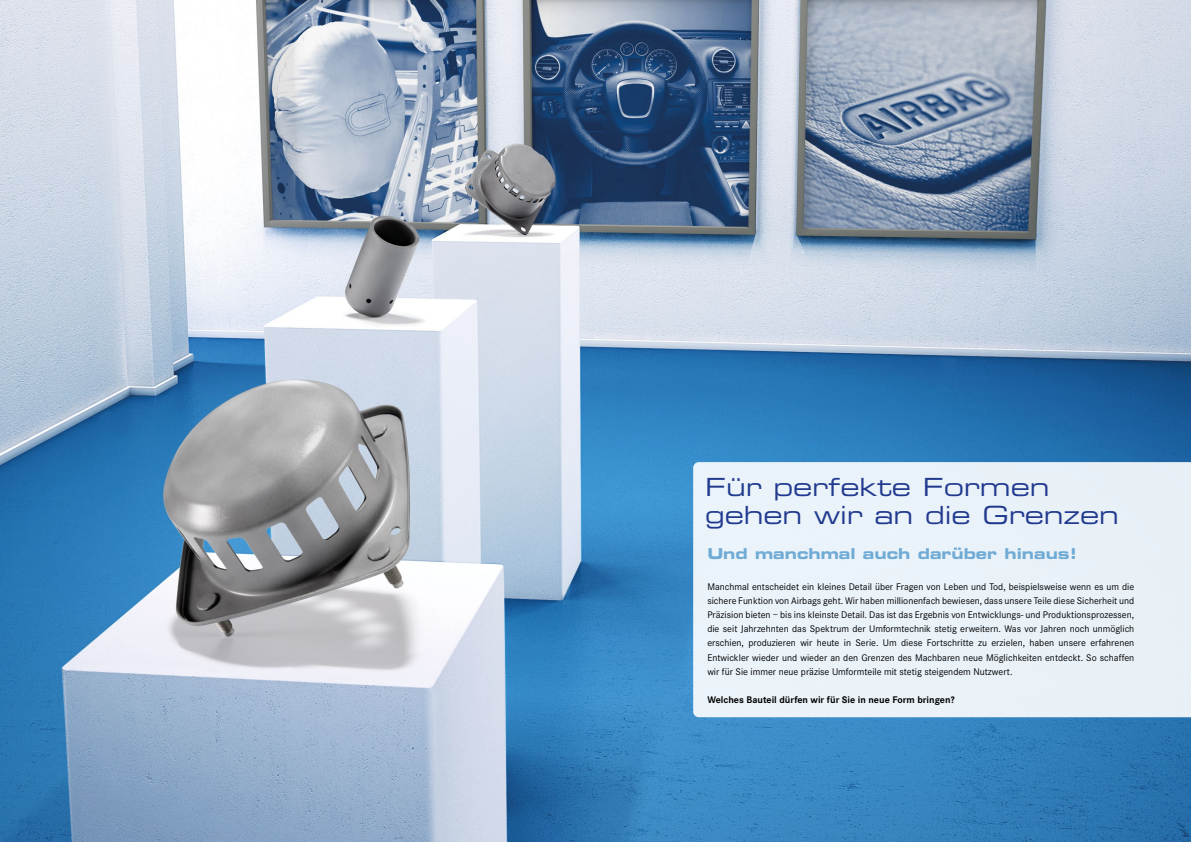
<style>
.page{position:relative;width:1191px;height:842px;background:#fff}
.page>*{position:absolute;margin:0;border:0;box-sizing:border-box;transform-origin:0 0}
.t1{font:25px/28px "Eurostile Extended Two";letter-spacing:-.005em;color:#213a8f}
.t2{font:15px "Eurostile Bold Extended Two";color:#70abd5}
.t3{font:10px/14.2px "Corporate S";color:#000;text-align:justify}
.t4{font:700 10px "Corporate S";color:#000}
</style>
<div class="page">
<img style="left:0;top:0;width:1191px;height:842px">
<div style="left:693px;top:462px;width:498px;height:255px;background:#eaf2f9"></div>
<h1 class="t1" style="left:705px;top:472px;width:415px">Für perfekte Formen gehen wir an die Grenzen</h1>
<h2 class="t2" style="left:707px;top:543px;width:371px">Und manchmal auch darüber hinaus!</h2>
<p class="t3" style="left:707px;top:579px;width:428px">Manchmal entscheidet ein kleines Detail über Fragen von Leben und Tod, beispielsweise wenn es um die sichere Funktion von Airbags geht. Wir haben millionenfach bewiesen, dass unsere Teile diese Sicherheit und Präzision bieten – bis ins kleinste Detail. Das ist das Ergebnis von Entwicklungs- und Produktionsprozessen, die seit Jahrzehnten das Spektrum der Umformtechnik stetig erweitern. Was vor Jahren noch unmöglich erschien, produzieren wir heute in Serie. Um diese Fortschritte zu erzielen, haben unsere erfahrenen Entwickler wieder und wieder an den Grenzen des Machbaren neue Möglichkeiten entdeckt. So schaffen wir für Sie immer neue präzise Umformteile mit stetig steigendem Nutzwert.</p>
<p class="t4" style="left:707px;top:694px;width:249px">Welches Bauteil dürfen wir für Sie in neue Form bringen?</p>
</div>
